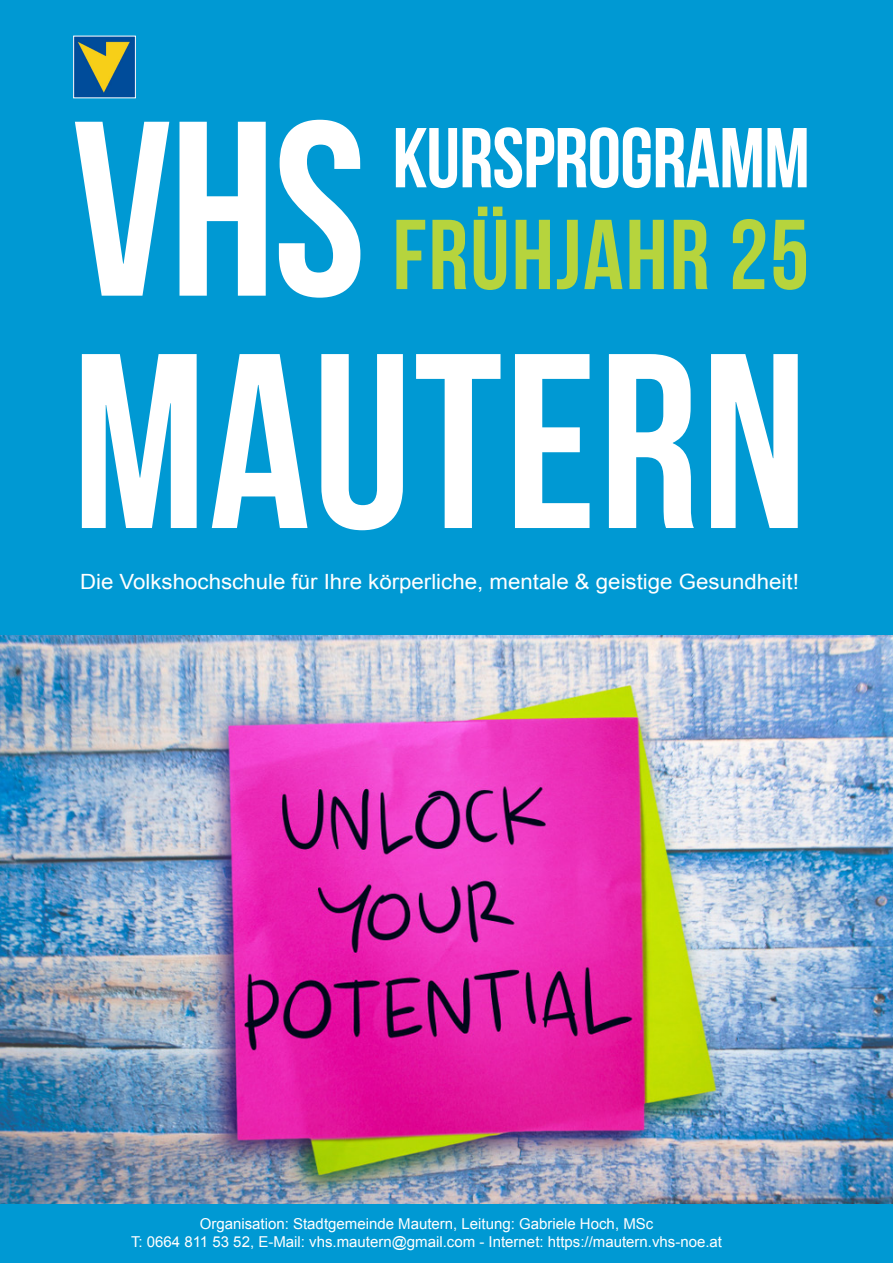
<style>
.page{position:relative;width:893px;height:1263px;background:#fff}
.page>*{position:absolute;margin:0;border:0;box-sizing:border-box;transform-origin:0 0}
.Überschrift_Titelsei{font:248.4px "Bebas Neue";letter-spacing:.01em;color:#fff}
.Überschrift_Titelsei-2{font:99px "Bebas Neue";letter-spacing:.02em;color:#b6d43d}
.Überschrift_Titelsei-3{font:84.75px "Bebas Neue";letter-spacing:-.01em;color:#fff}
.t1{font:21px "Arial";color:#fff;scale:1.06 1}
.t2{font:15px "Arial";color:#fff}
</style>
<div class="page">
<div style="left:0;top:1195px;width:893px;height:68px;background:#0099d3"></div>
<img style="left:0;top:635px;width:893px;height:569px">
<div style="left:0;top:0;width:893px;height:635px;background:#0099d3"></div>
<img style="left:75px;top:38px;width:59px;height:58px">
<div style="left:73px;top:36px;width:63px;height:62px;border:1px solid #fff"></div>
<p class="Überschrift_Titelsei" style="left:72px;top:74px;width:295px">VHS</p>
<p class="Überschrift_Titelsei-3" style="left:392px;top:112px;width:419px">KURSPROGRAMM</p>
<p class="Überschrift_Titelsei-2" style="left:392px;top:201px;width:418px">FRÜHJAHR 25</p>
<p class="Überschrift_Titelsei" style="left:72px;top:306px;width:737px">MAUTERN</p>
<p class="t1" style="left:80px;top:568px;width:680px">Die Volkshochschule für Ihre körperliche, mentale &amp; geistige Gesundheit!</p>
<p class="t2" style="left:200px;top:1214px;width:455px">Organisation: Stadtgemeinde Mautern, Leitung: Gabriele Hoch, MSc</p>
<p class="t2" style="left:131px;top:1232px;width:593px">T: 0664 811 53 52, E-Mail: vhs.mautern@gmail.com - Internet: https://mautern.vhs-noe.at</p>
</div>
